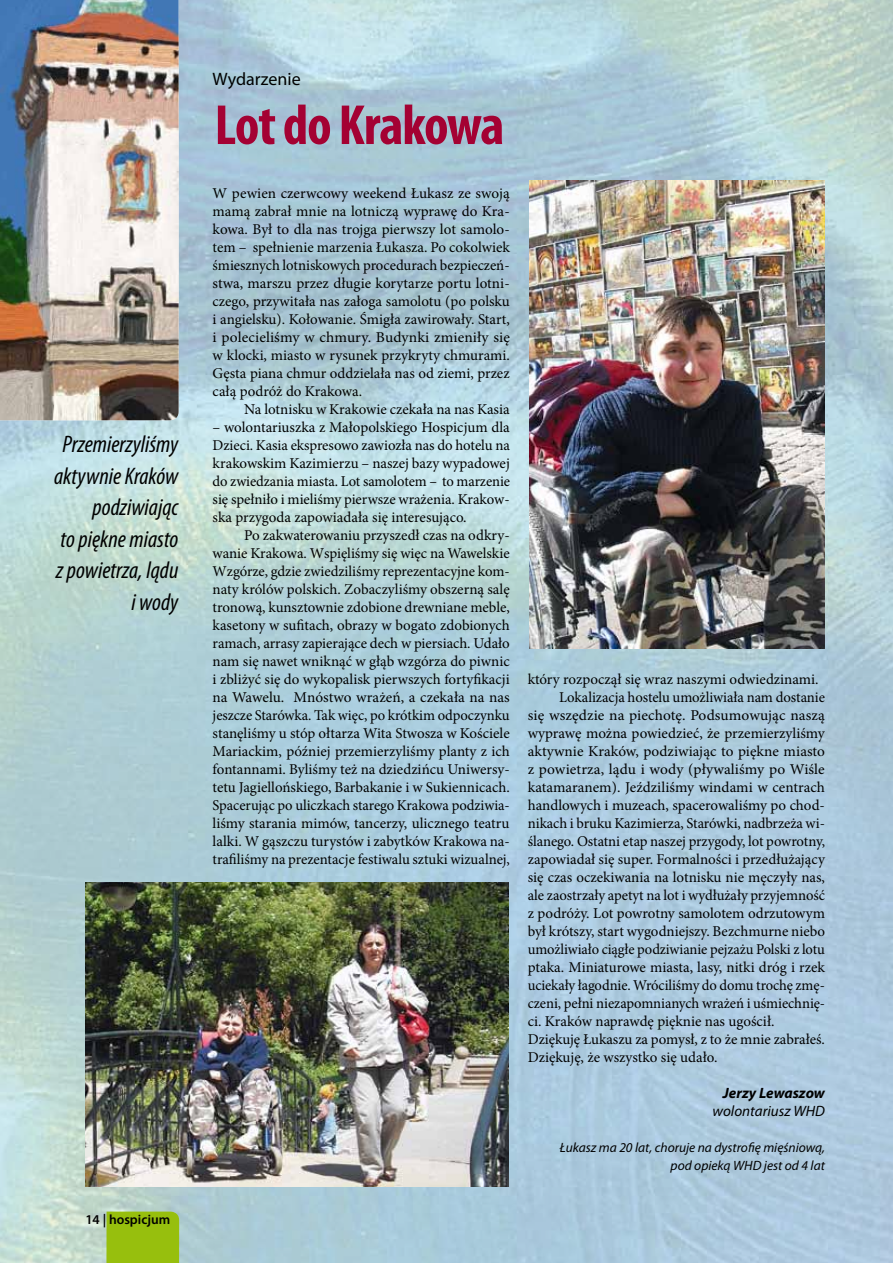
<style>
.page{position:relative;width:893px;height:1263px;background:#fff}
.page>*{position:absolute;margin:0;border:0;box-sizing:border-box;transform-origin:0 0}
.t1{font:700 condensed 57px "Myriad Pro";letter-spacing:-.02em;color:#a40133}
.t2{font:italic condensed 24px/31.5px "Myriad Pro";color:#000;text-align:right}
.t3{font:18px "Myriad Pro";color:#000}
.t4{font:15px/18px "Minion Pro";color:#000;text-align:justify}
.t5{font:italic 15px "Myriad Pro";color:#000}
.t6{font:italic 700 15px "Myriad Pro";color:#000}
.t7{font:italic 13.5px/18px "Myriad Pro";color:#000;text-align:right}
.t8{font:600 13.5px "Myriad Pro";color:#000}
</style>
<div class="page">
<img style="left:0;top:0;width:893px;height:1263px">
<div style="left:106px;top:1211px;width:73px;height:52px;background:#97bf0d"></div>
<img style="left:0;top:0;width:179px;height:420px">
<img style="left:529px;top:180px;width:296px;height:468px">
<img style="left:85px;top:882px;width:423px;height:304px">
<h2 class="t2" style="left:54px;top:428px;width:126px">Przemierzyliśmy aktywnie Kraków podziwiając<br>to piękne miasto z powietrza, lądu i wody</h2>
<p class="t8" style="left:85px;top:1211px;width:86px">14 | hospicjum</p>
<p class="t3" style="left:213px;top:68px;width:90px">Wydarzenie</p>
<h1 class="t1" style="left:215px;top:89px;width:291px">Lot do Krakowa</h1>
<p class="t4" style="left:213px;top:184px;width:299px">W pewien czerwcowy weekend Łukasz ze swoją mamą zabrał mnie na lotniczą wyprawę do Kra&shy;kowa. Był to dla nas trojga pierwszy lot samolo&shy;tem – spełnienie marzenia Łukasza. Po cokolwiek śmiesznych lotniskowych procedurach bezpieczeń&shy;stwa, marszu przez długie korytarze portu lotni&shy;czego, przywitała nas załoga samolotu (po polsku i angielsku). Kołowanie. Śmigła zawirowały. Start, i polecieliśmy w chmury. Budynki zmieniły się w klocki, miasto w rysunek przykryty chmurami.<br>Gęsta piana chmur oddzielała nas od ziemi, przez całą podróż do Krakowa.</p>
<p class="t4" style="left:244px;top:400px;width:267px">Na lotnisku w Krakowie czekała na nas Kasia</p>
<p class="t4" style="left:213px;top:418px;width:299px">– wolontariuszka z Małopolskiego Hospicjum dla Dzieci. Kasia ekspresowo zawiozła nas do hotelu na krakowskim Kazimierzu – naszej bazy wypadowej do zwiedzania miasta. Lot samolotem – to marzenie się spełniło i mieliśmy pierwsze wrażenia. Krakow&shy;ska przygoda zapowiadała się interesująco.</p>
<p class="t4" style="left:213px;top:526px;width:299px;text-indent:32px">Po zakwaterowaniu przyszedł czas na odkry&shy;wanie Krakowa. Wspięliśmy się więc na Wawelskie Wzgórze, gdzie zwiedziliśmy reprezentacyjne kom&shy;naty królów polskich. Zobaczyliśmy obszerną salę tronową, kunsztownie zdobione drewniane meble, kasetony w sufitach, obrazy w bogato zdobionych ramach, arrasy zapierające dech w piersiach. Udało nam się nawet wniknąć w głąb wzgórza do piwnic i zbliżyć się do wykopalisk pierwszych fortyfikacji na Wawelu. Mnóstwo wrażeń, a czekała na nas jeszcze Starówka. Tak więc, po krótkim odpoczynku stanęliśmy u stóp ołtarza Wita Stwosza w Kościele Mariackim, później przemierzyliśmy planty z ich fontannami. Byliśmy też na dziedzińcu Uniwersy&shy;tetu Jagiellońskiego, Barbakanie i w Sukiennicach.<br>Spacerując po uliczkach starego Krakowa podziwia&shy;liśmy starania mimów, tancerzy, ulicznego teatru lalki. W gąszczu turystów i zabytków Krakowa na&shy;trafiliśmy na prezentacje festiwalu sztuki wizualnej,</p>
<p class="t4" style="left:528px;top:670px;width:292px">który rozpoczął się wraz naszymi odwiedzinami.</p>
<p class="t4" style="left:559px;top:688px;width:267px">Lokalizacja hostelu umożliwiała nam dostanie</p>
<p class="t4" style="left:528px;top:706px;width:299px">się wszędzie na piechotę. Podsumowując naszą</p>
<p class="t4" style="left:528px;top:724px;width:299px">wyprawę można powiedzieć, że przemierzyliśmy</p>
<p class="t4" style="left:528px;top:742px;width:299px">aktywnie Kraków, podziwiając to piękne miasto</p>
<p class="t4" style="left:528px;top:760px;width:299px">z powietrza, lądu i wody (pływaliśmy po Wiśle</p>
<p class="t4" style="left:528px;top:778px;width:299px">katamaranem). Jeździliśmy windami w centrach</p>
<p class="t4" style="left:528px;top:796px;width:299px">handlowych i muzeach, spacerowaliśmy po chod-</p>
<p class="t4" style="left:528px;top:814px;width:299px">nikach i bruku Kazimierza, Starówki, nadbrzeża wi-</p>
<p class="t4" style="left:528px;top:832px;width:299px">ślanego. Ostatni etap naszej przygody, lot powrotny,</p>
<p class="t4" style="left:528px;top:850px;width:299px">zapowiadał się super. Formalności i przedłużający</p>
<p class="t4" style="left:528px;top:868px;width:299px">się czas oczekiwania na lotnisku nie męczyły nas,</p>
<p class="t4" style="left:528px;top:886px;width:299px">ale zaostrzały apetyt na lot i wydłużały przyjemność</p>
<p class="t4" style="left:528px;top:904px;width:299px">z podróży. Lot powrotny samolotem odrzutowym</p>
<p class="t4" style="left:528px;top:922px;width:299px">był krótszy, start wygodniejszy. Bezchmurne niebo</p>
<p class="t4" style="left:528px;top:940px;width:298px">umożliwiało ciągłe podziwianie pejzażu Polski z lotu</p>
<p class="t4" style="left:528px;top:958px;width:299px">ptaka. Miniaturowe miasta, lasy, nitki dróg i rzek</p>
<p class="t4" style="left:528px;top:976px;width:299px">uciekały łagodnie. Wróciliśmy do domu trochę zmę-</p>
<p class="t4" style="left:528px;top:994px;width:299px">czeni, pełni niezapomnianych wrażeń i uśmiechnię-</p>
<p class="t4" style="left:528px;top:1012px;width:248px">ci. Kraków naprawdę pięknie nas ugościł.</p>
<p class="t4" style="left:528px;top:1030px;width:299px">Dziękuję Łukaszu za pomysł, z to że mnie zabrałeś.</p>
<p class="t4" style="left:528px;top:1048px;width:191px">Dziękuję, że wszystko się udało.</p>
<p class="t6" style="left:723px;top:1083px;width:104px">Jerzy Lewaszow</p>
<p class="t5" style="left:713px;top:1102px;width:114px">wolontariusz WHD</p>
<p class="t7" style="left:560px;top:1138px;width:267px">Łukasz ma 20 lat, choruje na dystrofię mięśniową, pod opieką WHD jest od 4 lat</p>
</div>
